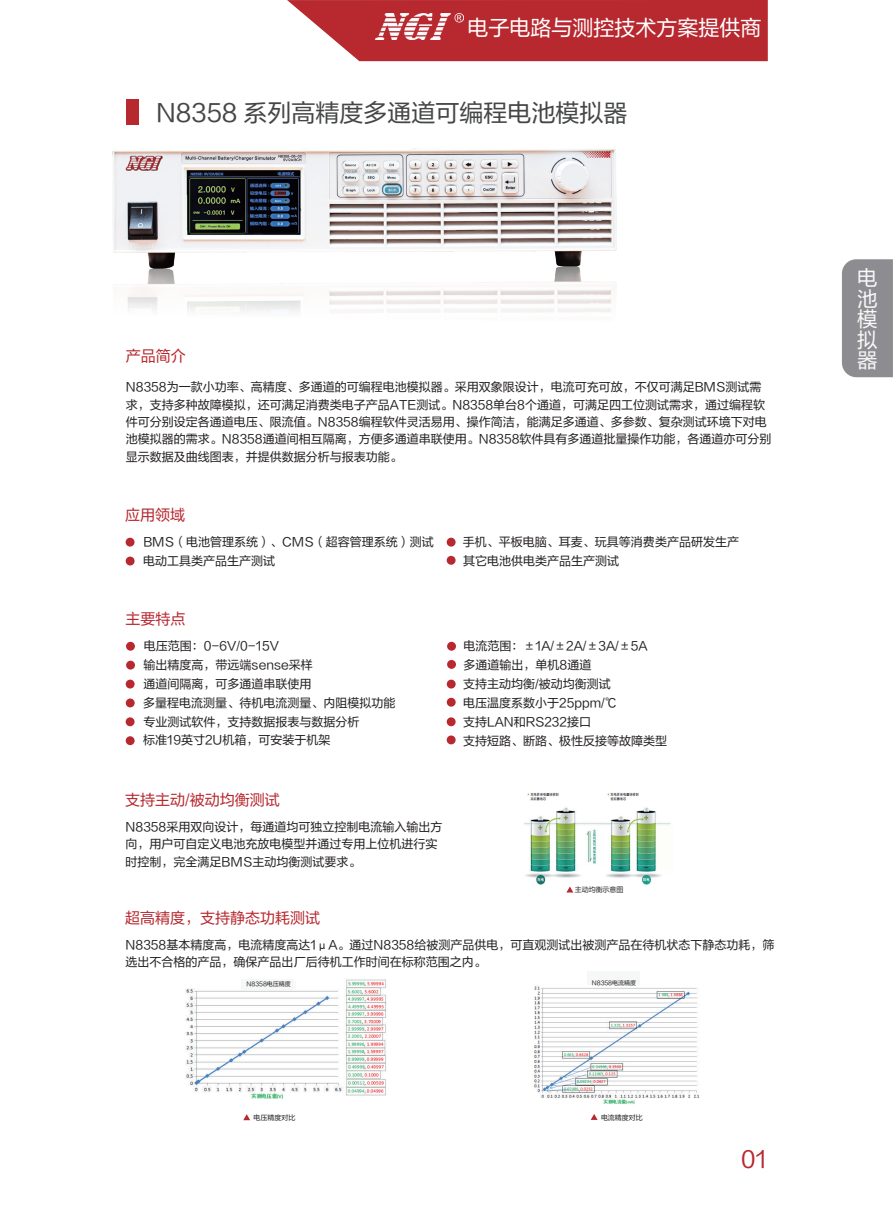
<style>
.page{position:relative;width:893px;height:1212px;background:#fff}
.page>*{position:absolute;margin:0;border:0;box-sizing:border-box;transform-origin:0 0}
.t1{font:24px "FZLTHJW GB1 0";color:#454646}
.t2{font:22.5px "FZLTHJW GB1 0";color:#b7282f}
.t3{font:21px "FZLTHJW GB1 0";color:#fff}
.t4{font:20.4px/20.4px "FZLTHJW GB1 0";color:#f9f8f8;text-align:justify}
.t5{font:15px "FZLTHJW GB1 0";color:#b7282f}
.t6{font:12px/17.4px "FZLTHJW GB1 0";color:#231f20}
.t7{font:6.9px "FZLTHJW GB1 0";color:#231f20}
.t8{font:6px "FZLTHJW GB1 0";color:#231f20}
</style>
<div class="page">
<img style="left:112px;top:61px;width:752px;height:317px">
<div style="left:126px;top:557px;width:9px;height:8px;background:#b7282f;border-radius:50%"></div>
<div style="left:126px;top:538px;width:9px;height:9px;background:#b7282f;border-radius:50%"></div>
<div style="left:447px;top:538px;width:9px;height:9px;background:#b7282f;border-radius:50%"></div>
<div style="left:447px;top:556px;width:9px;height:9px;background:#b7282f;border-radius:50%"></div>
<div style="left:842px;top:259px;width:51px;height:118px;background:#8d8d91"></div>
<div style="left:126px;top:100px;width:12px;height:25px;background:#b7282f"></div>
<div style="left:126px;top:661px;width:9px;height:8px;background:#b7282f;border-radius:50%"></div>
<div style="left:126px;top:642px;width:9px;height:9px;background:#b7282f;border-radius:50%"></div>
<div style="left:447px;top:642px;width:9px;height:9px;background:#b7282f;border-radius:50%"></div>
<div style="left:447px;top:660px;width:9px;height:9px;background:#b7282f;border-radius:50%"></div>
<div style="left:126px;top:698px;width:9px;height:9px;background:#b7282f;border-radius:50%"></div>
<div style="left:126px;top:680px;width:9px;height:8px;background:#b7282f;border-radius:50%"></div>
<div style="left:447px;top:680px;width:9px;height:8px;background:#b7282f;border-radius:50%"></div>
<div style="left:447px;top:698px;width:9px;height:9px;background:#b7282f;border-radius:50%"></div>
<div style="left:126px;top:736px;width:9px;height:9px;background:#b7282f;border-radius:50%"></div>
<div style="left:126px;top:717px;width:9px;height:9px;background:#b7282f;border-radius:50%"></div>
<div style="left:447px;top:717px;width:9px;height:9px;background:#b7282f;border-radius:50%"></div>
<div style="left:447px;top:735px;width:9px;height:9px;background:#b7282f;border-radius:50%"></div>
<svg style="left:566px;top:886px;width:7px;height:6px"></svg>
<svg style="left:243px;top:1114px;width:7px;height:6px"></svg>
<svg style="left:591px;top:1114px;width:7px;height:6px"></svg>
<img style="left:524px;top:792px;width:147px;height:92px">
<img style="left:185px;top:979px;width:201px;height:120px">
<img style="left:534px;top:985px;width:166px;height:120px">
<div style="left:241px;top:979px;width:53px;height:10px;background:#f6f7f7"></div>
<div style="left:587px;top:971px;width:52px;height:13px;background:#f6f7f7"></div>
<svg style="left:287px;top:0;width:481px;height:61px;background:#be3e44"></svg>
<h3 class="t3" style="left:467px;top:16px;width:295px">电子电路与测控技术方案提供商</h3>
<h1 class="t1" style="left:156px;top:99px;width:473px">N8358 系列高精度多通道可编程电池模拟器</h1>
<p class="t5" style="left:126px;top:348px;width:61px">产品简介</p>
<p class="t6" style="left:126px;top:379px;width:647px">N8358为一款小功率、高精度、多通道的可编程电池模拟器。采用双象限设计，电流可充可放，不仅可满足BMS测试需求，支持多种故障模拟，还可满足消费类电子产品ATE测试。N8358单台8个通道，可满足四工位测试需求，通过编程软件可分别设定各通道电压、限流值。N8358编程软件灵活易用、操作简洁，能满足多通道、多参数、复杂测试环境下对电池模拟器的需求。N8358通道间相互隔离，方便多通道串联使用。N8358软件具有多通道批量操作功能，各通道亦可分别显示数据及曲线图表，并提供数据分析与报表功能。</p>
<p class="t5" style="left:125px;top:506px;width:61px">应用领域</p>
<p class="t6" style="left:143px;top:533px;width:292px;line-height:18.5px">BMS（电池管理系统）、CMS（超容管理系统）测试电动工具类产品生产测试</p>
<p class="t6" style="left:463px;top:533px;width:277px;line-height:18.8px">手机、平板电脑、耳麦、玩具等消费类产品研发生产其它电池供电类产品生产测试</p>
<p class="t5" style="left:126px;top:610px;width:61px">主要特点</p>
<p class="t6" style="left:144px;top:637px;width:171px;line-height:18.5px">电压范围：0-6V/0-15V<br>输出精度高，带远端sense采样</p>
<p class="t6" style="left:463px;top:637px;width:186px;line-height:18.8px">电流范围：±1A/±2A/±3A/±5A多通道输出，单机8通道</p>
<p class="t6" style="left:143px;top:675px;width:253px;line-height:18.5px">通道间隔离，可多通道串联使用<br>多量程电流测量、待机电流测量、内阻模拟功能</p>
<p class="t6" style="left:463px;top:675px;width:155px;line-height:18.8px">支持主动均衡/被动均衡测试电压温度系数小于25ppm/℃</p>
<p class="t6" style="left:143px;top:713px;width:218px;line-height:18.5px">专业测试软件，支持数据报表与数据分析标准19英寸2U机箱，可安装于机架</p>
<p class="t6" style="left:463px;top:713px;width:206px;line-height:18.8px">支持LAN和RS232接口<br>支持短路、断路、极性反接等故障类型</p>
<p class="t5" style="left:125px;top:792px;width:156px">支持主动/被动均衡测试</p>
<p class="t6" style="left:126px;top:818px;width:318px">N8358采用双向设计，每通道均可独立控制电流输入输出方向，用户可自定义电池充放电模型并通过专用上位机进行实时控制，完全满足BMS主动均衡测试要求。</p>
<p class="t5" style="left:125px;top:910px;width:197px">超高精度，支持静态功耗测试</p>
<p class="t7" style="left:575px;top:886px;width:50px">主动均衡示意图</p>
<p class="t6" style="left:126px;top:936px;width:650px">N8358基本精度高，电流精度高达1μA。通过N8358给被测产品供电，可直观测试出被测产品在待机状态下静态功耗，筛选出不合格的产品，确保产品出厂后待机工作时间在标称范围之内。</p>
<p class="t8" style="left:247px;top:981px;width:46px">N8358电压精度</p>
<p class="t8" style="left:592px;top:980px;width:46px">N8358电流精度</p>
<p class="t7" style="left:254px;top:1114px;width:43px">电压精度对比</p>
<p class="t7" style="left:601px;top:1113px;width:43px">电流精度对比</p>
<h2 class="t2" style="left:741px;top:1147px;width:27px">01</h2>
<h3 class="t4" style="left:857px;top:268px;width:22px">电池模拟器</h3>
</div>
